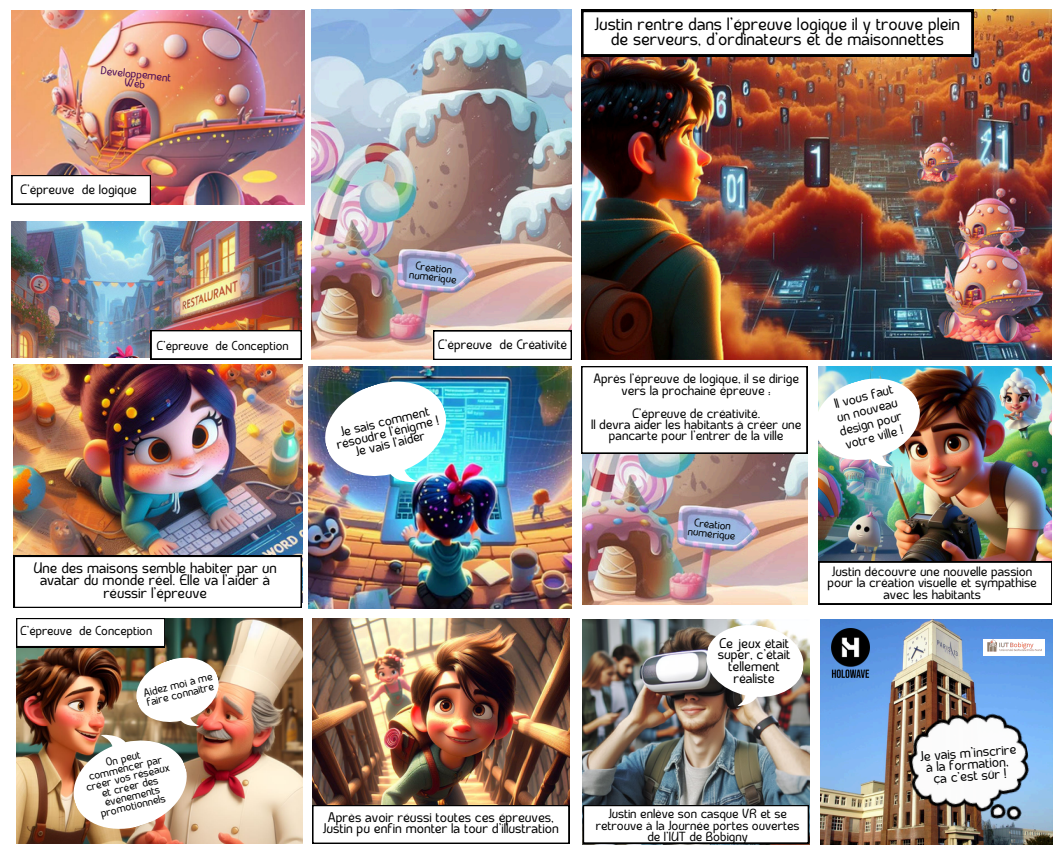
<style>
.page{position:relative;width:1064px;height:851px;background:#fff}
.page>*{position:absolute;margin:0;border:0;box-sizing:border-box;transform-origin:0 0}
.t1{font:13.8px/15px "TAN SUMMERS Regular";color:#000;text-align:center}
.t2{font:11.85px/12.8px "TAN SUMMERS Regular";color:#000;text-align:center}
.t3{font:10.8px/11.7px "TAN SUMMERS Regular";color:#000;text-align:center}
.t4{font:10.5px/11.4px "TAN SUMMERS Regular";color:#000;text-align:center}
.t5{font:10.2px/11.1px "TAN SUMMERS Regular";color:#000;text-align:center}
.t6{font:10.05px "TAN SUMMERS Regular";color:#000}
.t7{font:8.85px/9.6px "TAN SUMMERS Regular";color:#000}
.t8{font:8.85px/9.6px "TAN SUMMERS Regular";color:#490857;text-align:center}
.t9{font:8.7px/9.4px "TAN SUMMERS Regular";color:#000;text-align:center}
</style>
<div class="page">
<img style="left:312px;top:10px;width:259px;height:349px">
<img style="left:583px;top:485px;width:223px;height:120px">
<img style="left:12px;top:10px;width:292px;height:194px">
<svg style="left:12px;top:175px;width:139px;height:29px"></svg>
<svg style="left:433px;top:330px;width:138px;height:30px"></svg>
<img style="left:12px;top:221px;width:289px;height:136px">
<svg style="left:151px;top:330px;width:150px;height:29px"></svg>
<img style="left:581px;top:10px;width:470px;height:349px">
<svg style="left:581px;top:10px;width:391px;height:46px"></svg>
<img style="left:14px;top:365px;width:288px;height:237px">
<svg style="left:14px;top:556px;width:287px;height:51px"></svg>
<img style="left:308px;top:366px;width:263px;height:242px">
<img style="left:312px;top:366px;width:151px;height:140px">
<img style="left:818px;top:366px;width:233px;height:195px">
<svg style="left:818px;top:561px;width:233px;height:43px"></svg>
<img style="left:581px;top:366px;width:352px;height:119px">
<img style="left:583px;top:620px;width:226px;height:224px">
<img style="left:699px;top:619px;width:109px;height:97px">
<img style="left:820px;top:620px;width:231px;height:224px">
<img style="left:312px;top:618px;width:257px;height:187px">
<svg style="left:312px;top:805px;width:257px;height:38px"></svg>
<svg style="left:583px;top:805px;width:225px;height:38px"></svg>
<img style="left:231px;top:618px;width:71px;height:225px">
<img style="left:16px;top:618px;width:215px;height:225px">
<img style="left:898px;top:703px;width:141px;height:135px">
<img style="left:831px;top:629px;width:38px;height:48px">
<div style="left:982px;top:639px;width:61px;height:16px;background:#fff"></div>
<img style="left:987px;top:639px;width:54px;height:13px">
<h3 class="t8" style="left:101px;top:67px;width:72px;rotate:6deg">Développement<br>Web</h3>
<p class="t1" style="left:594px;top:18px;width:367px">Justin rentre dans l’épreuve logique il y trouve plein de serveurs, d’ordinateurs et de maisonnettes</p>
<p class="t4" style="left:20px;top:185px;width:118px">L’épreuve de logique</p>
<h3 class="t6" style="left:157px;top:340px;width:133px">L’épreuve de Conception</h3>
<p class="t2" style="left:34px;top:562px;width:244px">Une des maisons semble habiter par un avatar du monde réel. Elle va l’aider à réussir l’épreuve</p>
<p class="t6" style="left:20px;top:626px;width:133px">L’épreuve de Conception</p>
<p class="t7" style="left:143px;top:689px;width:72px;rotate:-14deg">Aidez moi à me faire connaître</p>
<h2 class="t7" style="left:81px;top:765px;width:87px;text-align:center;rotate:-14deg">On peut commencer par créer vos réseaux et créer des événements promotionnels</h2>
<h3 class="t9" style="left:410px;top:262px;width:49px;rotate:6deg">Création numérique</h3>
<h3 class="t4" style="left:438px;top:340px;width:131px">L’épreuve de Créativité</h3>
<p class="t4" style="left:333px;top:430px;width:106px;rotate:-14deg">Je sais comment résoudre l’énigme !<br>Je vais l’aider</p>
<p class="t4" style="left:593px;top:374px;width:207px">Après l’épreuve de logique, il se dirige vers la prochaine épreuve :</p>
<p class="t4" style="left:591px;top:409px;width:212px">L’épreuve de créativité.<br>Il devra aider les habitants à créer une pancarte pour l’entrer de la ville</p>
<p class="t9" style="left:689px;top:518px;width:49px;rotate:6deg">Création numérique</p>
<p class="t3" style="left:717px;top:638px;width:74px">Le jeux était super, c’était tellement réaliste</p>
<p class="t3" style="left:323px;top:812px;width:237px">Après avoir réussi toutes ces épreuves,<br>Justin pu enfin monter la tour d’illustration</p>
<p class="t5" style="left:595px;top:809px;width:205px">Justin enlève son casque VR et se retrouve à la Journée portes ouvertes de l’IUT de Bobigny</p>
<h2 class="t4" style="left:830px;top:399px;width:66px;line-height:14px;text-align:left;rotate:-15deg">Il vous faut un nouveau design pour votre ville !</h2>
<h3 class="t4" style="left:827px;top:567px;width:211px">Justin découvre une nouvelle passion pour la création visuelle et sympathise avec les habitants</h3>
<h3 class="t3" style="left:919px;top:751px;width:98px;rotate:-4deg">Je vais m’inscrire à la formation, ça c’est sûr !</h3>
</div>
